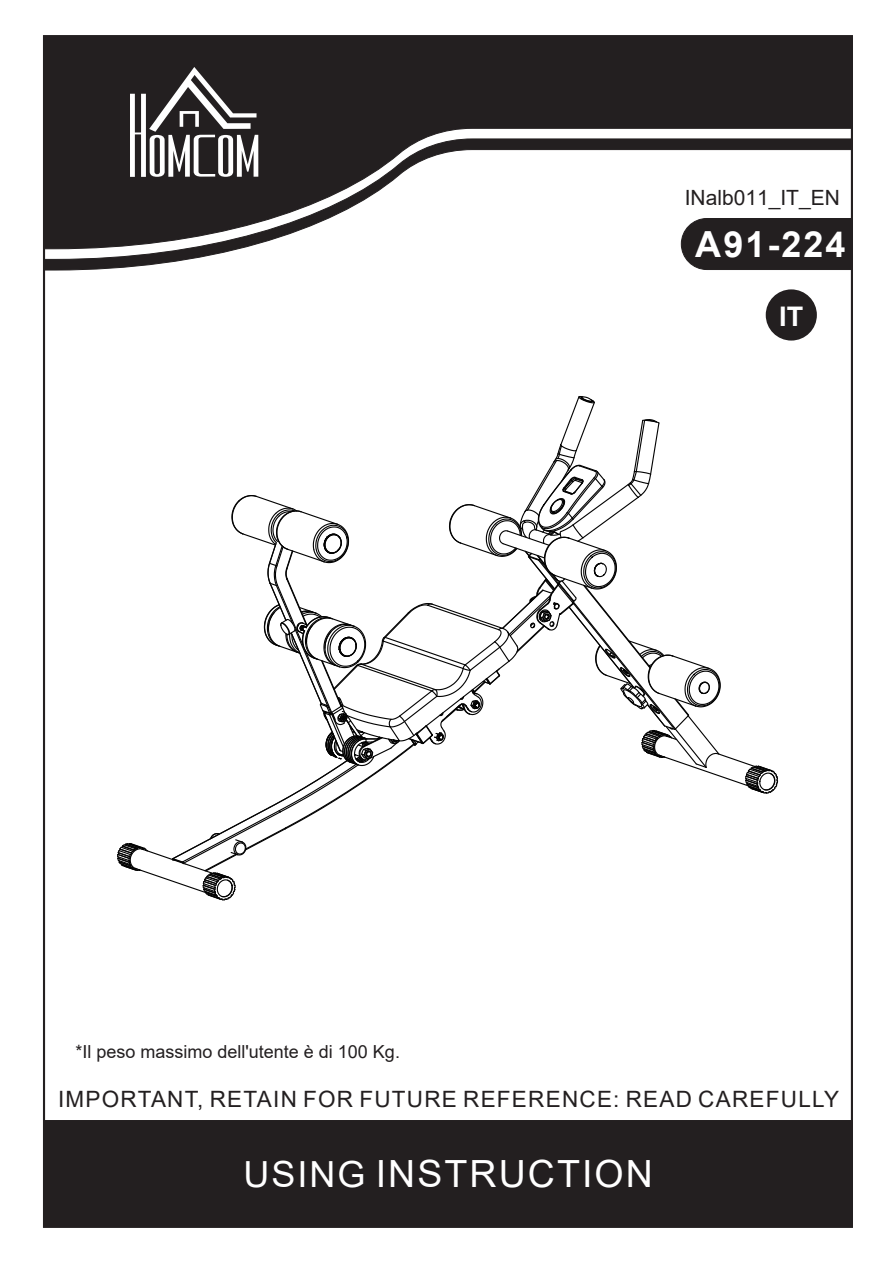
<style>
.page{position:relative;width:893px;height:1263px;background:#fff}
.page>*{position:absolute;margin:0;border:0;box-sizing:border-box;transform-origin:0 0}
.t1{font:37.5px "Arial";letter-spacing:.055em;color:#fff}
.t2{font:700 36px "Arial";letter-spacing:.055em;color:#fff}
.t3{font:700 27px "Arial";color:#fff}
.t4{font:22.5px "Arial";letter-spacing:.055em;color:#231f20}
.t5{font:21px "Arial";color:#231f20}
.t6{font:18px "Arial";color:#231f20}
.s1{font-size:36px}
</style>
<div class="page">
<div style="left:43px;top:35px;width:810px;height:103px;background:#231f20"></div>
<svg style="left:43px;top:138px;width:810px;height:133px"></svg>
<svg style="left:130px;top:67px;width:128px;height:110px"></svg>
<div style="left:44px;top:1120px;width:808px;height:107px;background:#231f20"></div>
<svg style="left:117px;top:396px;width:662px;height:505px"></svg>
<div style="left:680px;top:218px;width:173px;height:52px;background:#231f20"></div>
<div style="left:766px;top:289px;width:51px;height:52px;background:#231f20;border-radius:50%"></div>
<p class="t5" style="left:685px;top:183px;width:157px">INalb011_IT_EN</p>
<h2 class="t2" style="left:695px;top:219px;width:152px">A91-224</h2>
<p class="t6" style="left:75px;top:1039px;width:326px">*Il peso massimo dell'utente è di 100 Kg.</p>
<p class="t3" style="left:779px;top:297px;width:26px">IT</p>
<p class="t4" style="left:58px;top:1084px;width:783px">IMPORTANT, RETAIN FOR FUTURE REFERENCE: READ CAREFULLY</p>
<h1 class="t1" style="left:243px;top:1148px;width:411px"><span class="s1">USING</span> INSTRUCTION</h1>
</div>
